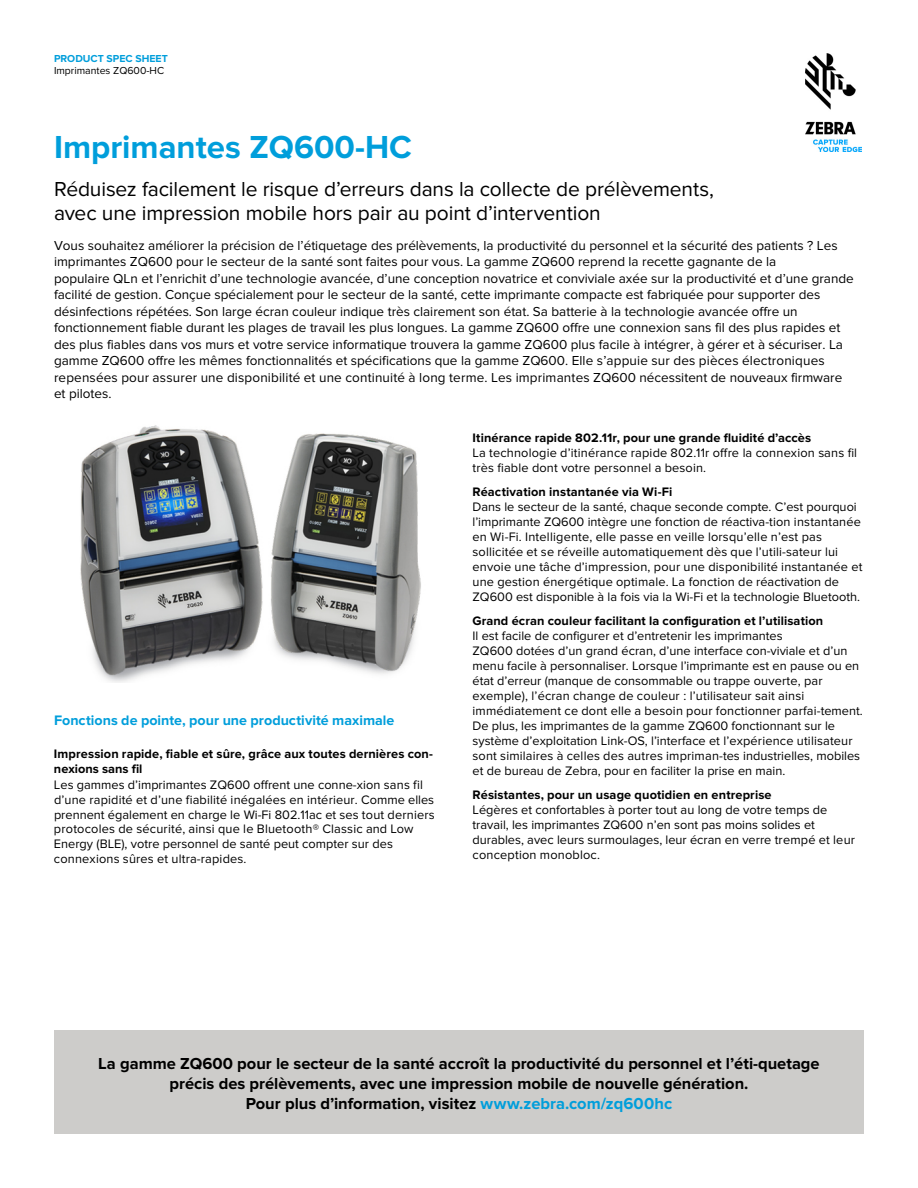
<style>
.page{position:relative;width:918px;height:1188px;background:#fff}
.page>*{position:absolute;margin:0;border:0;box-sizing:border-box;transform-origin:0 0}
.t1{font:700 33px "Proxima Nova";color:#009edb}
.t2{font:21px/24px "Proxima Nova";letter-spacing:-.005em;color:#000}
.t3{font:700 16.5px/20.2px "Proxima Nova";color:#000;text-align:center}
.t4{font:700 14.25px "Proxima Nova";color:#009edb}
.t5{font:13.5px/16.5px "Proxima Nova";color:#000}
.t6{font:12.75px/15px "Proxima Nova";color:#000}
.t7{font:700 12.75px/15px "Proxima Nova";letter-spacing:.01em;color:#000}
.t8{font:10.5px "Proxima Nova";color:#000}
.t9{font:700 10.5px "Proxima Nova";color:#009edb}
.s1{color:#009edb}
</style>
<div class="page">
<img style="left:806px;top:54px;width:56px;height:97px">
<div style="left:54px;top:1031px;width:810px;height:103px;background:#cdccca"></div>
<img style="left:80px;top:425px;width:341px;height:258px">
<p class="t9" style="left:54px;top:52px;width:115px">PRODUCT SPEC SHEET</p>
<p class="t8" style="left:54px;top:64px;width:112px">Imprimantes ZQ600-HC</p>
<h1 class="t1" style="left:54px;top:128px;width:359px">Imprimantes ZQ600-HC</h1>
<h2 class="t2" style="left:54px;top:177px;width:662px">Réduisez facilement le risque d’erreurs dans la collecte de prélèvements, avec une impression mobile hors pair au point d’intervention</h2>
<p class="t5" style="left:54px;top:237px;width:801px">Vous souhaitez améliorer la précision de l’étiquetage des prélèvements, la productivité du personnel et la sécurité des patients ? Les imprimantes ZQ600 pour le secteur de la santé sont faites pour vous. La gamme ZQ600 reprend la recette gagnante de la<br>populaire QLn et l’enrichit d’une technologie avancée, d’une conception novatrice et conviviale axée sur la productivité et d’une grande facilité de gestion. Conçue spécialement pour le secteur de la santé, cette imprimante compacte est fabriquée pour supporter des désinfections répétées. Son large écran couleur indique très clairement son état. Sa batterie à la technologie avancée offre un fonctionnement fiable durant les plages de travail les plus longues. La gamme ZQ600 offre une connexion sans fil des plus rapides et des plus fiables dans vos murs et votre service informatique trouvera la gamme ZQ600 plus facile à intégrer, à gérer et à sécuriser. La gamme ZQ600 offre les mêmes fonctionnalités et spécifications que la gamme ZQ600. Elle s’appuie sur des pièces électroniques repensées pour assurer une disponibilité et une continuité à long terme. Les imprimantes ZQ600 nécessitent de nouveaux firmware et pilotes.</p>
<p class="t4" style="left:54px;top:712px;width:342px">Fonctions de pointe, pour une productivité maximale</p>
<p class="t7" style="left:54px;top:747px;width:381px">Impression rapide, fiable et sûre, grâce aux toutes dernières con&shy;nexions sans fil</p>
<p class="t6" style="left:54px;top:777px;width:382px">Les gammes d’imprimantes ZQ600 offrent une conne-xion sans fil d’une rapidité et d’une fiabilité inégalées en intérieur. Comme elles prennent également en charge le Wi-Fi 802.11ac et ses tout derniers protocoles de sécurité, ainsi que le Bluetooth® Classic and Low Energy (BLE), votre personnel de santé peut compter sur des connexions sûres et ultra-rapides.</p>
<p class="t7" style="left:473px;top:431px;width:340px">Itinérance rapide 802.11r, pour une grande fluidité d’accès</p>
<p class="t6" style="left:473px;top:446px;width:386px">La technologie d’itinérance rapide 802.11r offre la connexion sans fil très fiable dont votre personnel a besoin.</p>
<p class="t7" style="left:473px;top:485px;width:202px">Réactivation instantanée via Wi-Fi</p>
<p class="t6" style="left:473px;top:500px;width:392px">Dans le secteur de la santé, chaque seconde compte. C’est pourquoi l’imprimante ZQ600 intègre une fonction de réactiva-tion instantanée en Wi-Fi. Intelligente, elle passe en veille lorsqu’elle n’est pas sollicitée et se réveille automatiquement dès que l’utili-sateur lui envoie une tâche d’impression, pour une disponibilité instantanée et une gestion énergétique optimale. La fonction de réactivation de ZQ600 est disponible à la fois via la Wi-Fi et la technologie Bluetooth.</p>
<p class="t7" style="left:473px;top:614px;width:352px">Grand écran couleur facilitant la configuration et l’utilisation</p>
<p class="t6" style="left:473px;top:629px;width:392px">Il est facile de configurer et d’entretenir les imprimantes<br>ZQ600 dotées d’un grand écran, d’une interface con-viviale et d’un menu facile à personnaliser. Lorsque l’imprimante est en pause ou en état d’erreur (manque de consommable ou trappe ouverte, par exemple), l’écran change de couleur : l’utilisateur sait ainsi immédiatement ce dont elle a besoin pour fonctionner parfai-tement.<br>De plus, les imprimantes de la gamme ZQ600 fonctionnant sur le système d’exploitation Link-OS, l’interface et l’expérience utilisateur sont similaires à celles des autres impriman-tes industrielles, mobiles et de bureau de Zebra, pour en faciliter la prise en main.</p>
<p class="t7" style="left:473px;top:788px;width:301px">Résistantes, pour un usage quotidien en entreprise</p>
<p class="t6" style="left:473px;top:803px;width:384px">Légères et confortables à porter tout au long de votre temps de travail, les imprimantes ZQ600 n’en sont pas moins solides et durables, avec leurs surmoulages, leur écran en verre trempé et leur conception monobloc.</p>
<p class="t3" style="left:98px;top:1053px;width:723px">La gamme ZQ600 pour le secteur de la santé accroît la productivité du personnel et l’éti-quetage précis des prélèvements, avec une impression mobile de nouvelle génération.<br>Pour plus d’information, visitez <span class="s1">www.zebra.com/zq600hc</span></p>
</div>
